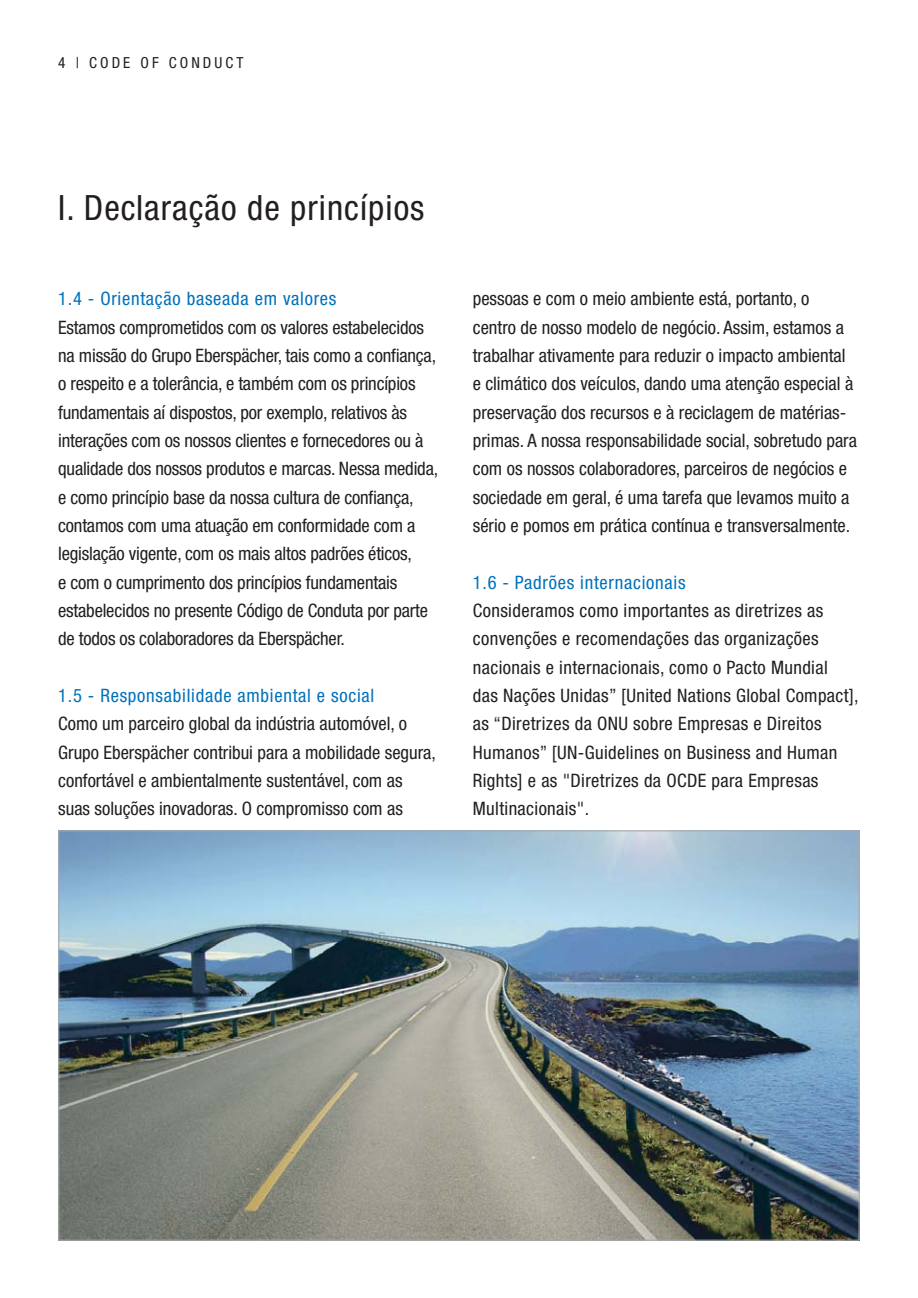
<style>
.page{position:relative;width:918px;height:1298px;background:#fff}
.page>*{position:absolute;margin:0;border:0;box-sizing:border-box;transform-origin:0 0}
.t1{font:condensed 34.8px "Helvetica Neue LTW1 G";letter-spacing:.03em;color:#231f20}
.t2{font:condensed 18.6px/28.4px "Helvetica Neue LTW1 G";color:#231f20}
.t3{font:condensed 18.6px/28.4px "Helvetica Neue LTW1 G";letter-spacing:.02em;color:#231f20}
.t4{font:condensed 18.6px "Helvetica Neue LTW1 G";letter-spacing:.04em;color:#0071bc}
.t5{font:condensed 15.2px "Helvetica Neue LTW1 G";letter-spacing:.2em;color:#231f20}
</style>
<div class="page">
<img style="left:60px;top:832px;width:798px;height:407px">
<p class="t5" style="left:58px;top:57px;width:187px">4 | CODE OF CONDUCT</p>
<h1 class="t1" style="left:58px;top:195px;width:368px">I. Declaração de princípios</h1>
<p class="t4" style="left:58px;top:292px;width:280px">1.4 - Orientação baseada em valores</p>
<p class="t2" style="left:58px;top:314px;width:381px">Estamos comprometidos com os valores estabelecidos na missão do Grupo Eberspächer, tais como a confiança, o respeito e a tolerância, e também com os princípios fundamentais aí dispostos, por exemplo, relativos às interações com os nossos clientes e fornecedores ou à qualidade dos nossos produtos e marcas. Nessa medida, e como princípio base da nossa cultura de confiança, contamos com uma atuação em conformidade com a legislação vigente, com os mais altos padrões éticos,<br>e com o cumprimento dos princípios fundamentais estabelecidos no presente Código de Conduta por parte de todos os colaboradores da Eberspächer.</p>
<p class="t4" style="left:58px;top:689px;width:318px">1.5 - Responsabilidade ambiental e social</p>
<p class="t2" style="left:58px;top:711px;width:379px">Como um parceiro global da indústria automóvel, o Grupo Eberspächer contribui para a mobilidade segura, confortável e ambientalmente sustentável, com as suas soluções inovadoras. O compromisso com as</p>
<p class="t2" style="left:473px;top:286px;width:386px">pessoas e com o meio ambiente está, portanto, o centro de nosso modelo de negócio. Assim, estamos a trabalhar ativamente para reduzir o impacto ambiental e climático dos veículos, dando uma atenção especial à preservação dos recursos e à reciclagem de matérias&shy;primas. A nossa responsabilidade social, sobretudo para com os nossos colaboradores, parceiros de negócios e sociedade em geral, é uma tarefa que levamos muito a sério e pomos em prática contínua e transversalmente.</p>
<p class="t4" style="left:473px;top:575px;width:214px">1.6 - Padrões internacionais</p>
<p class="t3" style="left:473px;top:598px;width:387px">Consideramos como importantes as diretrizes as convenções e recomendações das organizações nacionais e internacionais, como o Pacto Mundial<br>das Nações Unidas” [United Nations Global Compact], as “Diretrizes da ONU sobre Empresas e Direitos Humanos” [UN-Guidelines on Business and Human Rights] e as "Diretrizes da OCDE para Empresas Multinacionais".</p>
</div>
